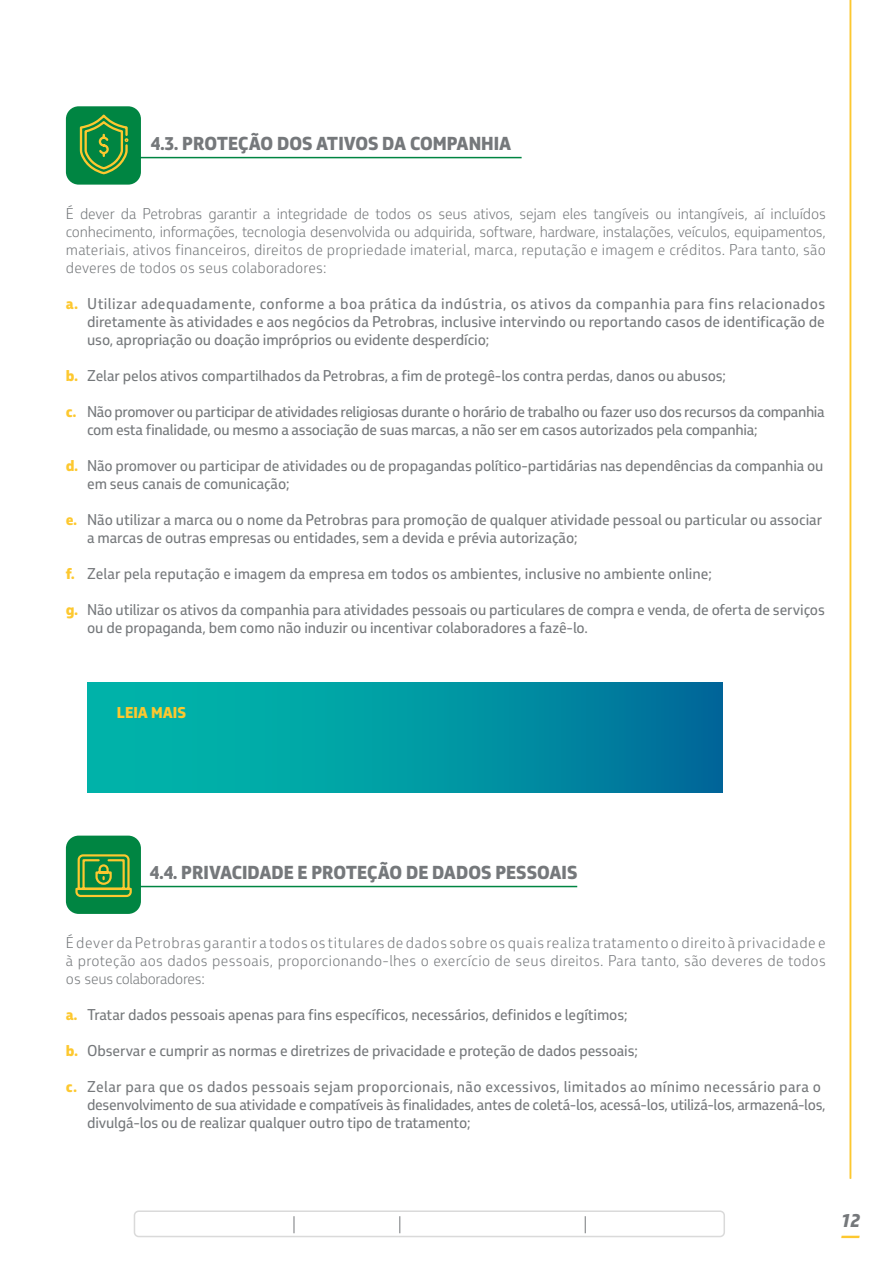
<style>
.page{position:relative;width:893px;height:1263px;background:#fff}
.page>*{position:absolute;margin:0;border:0;box-sizing:border-box;transform-origin:0 0}
.t1{font:800 18px "Petrobras Sans";color:#75787b}
.t2{font:italic 800 18px "Petrobras Sans";color:#75787b}
.t3{font:italic 800 18px "Petrobras Sans";color:#fdc82f}
.t4{font:15px/18px "Petrobras Sans";letter-spacing:-.01em;color:#75787b}
.t5{font:300 15px/18px "Petrobras Sans";letter-spacing:.01em;color:#75787b;text-align:justify}
.t6{font:15px/18px "Petrobras Sans";letter-spacing:-.03em;color:#75787b}
.t7{font:800 15px "Petrobras Sans";color:#fdc82f}
.s1{font-weight:800;color:#fdc82f}
</style>
<div class="page">
<hr style="left:136px;top:157px;width:386px;height:1px;background:#008542">
<div style="left:66px;top:836px;width:75px;height:78px;background:#008542;border-radius:13px"></div>
<hr style="left:139px;top:886px;width:438px;height:1px;background:#008542">
<svg style="left:75px;top:854px;width:57px;height:44px"></svg>
<div style="left:66px;top:106px;width:75px;height:79px;background:#008542;border-radius:13px"></div>
<svg style="left:79px;top:115px;width:50px;height:59px"></svg>
<div style="left:87px;top:682px;width:636px;height:110px;background:linear-gradient(to right,#00bfac,#00709b)"></div>
<hr style="left:850px;top:0;width:1px;height:1179px;background:#fdc82f">
<div style="left:134px;top:1210px;width:591px;height:27px;border:2px solid #dadada;border-radius:4px"></div>
<svg style="left:400px;top:1216px;width:1px;height:17px"></svg>
<svg style="left:585px;top:1216px;width:1px;height:17px"></svg>
<svg style="left:294px;top:1216px;width:1px;height:17px"></svg>
<p class="t1" style="left:151px;top:131px;width:362px">4.3. PROTEÇÃO DOS ATIVOS DA COMPANHIA</p>
<p class="t5" style="left:66px;top:204px;width:761px">É dever da Petrobras garantir a integridade de todos os seus ativos, sejam eles tangíveis ou intangíveis, aí incluídos conhecimento, informações, tecnologia desenvolvida ou adquirida, software, hardware, instalações, veículos, equipamentos, materiais, ativos financeiros, direitos de propriedade imaterial, marca, reputação e imagem e créditos. Para tanto, são deveres de todos os seus colaboradores:</p>
<p class="t4" style="left:87px;top:294px;width:740px;text-align:justify;text-indent:-21px"><span class="s1">a.</span> Utilizar adequadamente, conforme a boa prática da indústria, os ativos da companhia para fins relacionados diretamente às atividades e aos negócios da Petrobras, inclusive intervindo ou reportando casos de identificação de uso, apropriação ou doação impróprios ou evidente desperdício;</p>
<p class="t4" style="left:66px;top:366px;width:662px"><span class="s1">b.</span> Zelar pelos ativos compartilhados da Petrobras, a fim de protegê-los contra perdas, danos ou abusos;</p>
<p class="t6" style="left:87px;top:402px;width:739px;text-indent:-21px"><span class="s1">c.</span> Não promover ou participar de atividades religiosas durante o horário de trabalho ou fazer uso dos recursos da companhia com esta finalidade, ou mesmo a associação de suas marcas, a não ser em casos autorizados pela companhia;</p>
<p class="t4" style="left:87px;top:456px;width:738px;text-indent:-21px"><span class="s1">d.</span> Não promover ou participar de atividades ou de propagandas político-partidárias nas dependências da companhia ou em seus canais de comunicação;</p>
<p class="t4" style="left:87px;top:510px;width:737px;text-indent:-21px"><span class="s1">e.</span> Não utilizar a marca ou o nome da Petrobras para promoção de qualquer atividade pessoal ou particular ou associar a marcas de outras empresas ou entidades, sem a devida e prévia autorização;</p>
<p class="t4" style="left:66px;top:564px;width:648px"><span class="s1">f.</span> Zelar pela reputação e imagem da empresa em todos os ambientes, inclusive no ambiente online;</p>
<p class="t4" style="left:87px;top:600px;width:739px;text-indent:-21px"><span class="s1">g.</span> Não utilizar os ativos da companhia para atividades pessoais ou particulares de compra e venda, de oferta de serviços ou de propaganda, bem como não induzir ou incentivar colaboradores a fazê-lo.</p>
<p class="t7" style="left:117px;top:702px;width:71px">LEIA MAIS</p>
<p class="t1" style="left:150px;top:860px;width:429px">4.4. PRIVACIDADE E PROTEÇÃO DE DADOS PESSOAIS</p>
<p class="t5" style="left:66px;top:933px;width:761px">É dever da Petrobras garantir a todos os titulares de dados sobre os quais realiza tratamento o direito à privacidade e à proteção aos dados pessoais, proporcionando-lhes o exercício de seus direitos. Para tanto, são deveres de todos os seus colaboradores:</p>
<p class="t4" style="left:66px;top:1005px;width:563px"><span class="s1">a.</span> Tratar dados pessoais apenas para fins específicos, necessários, definidos e legítimos;</p>
<p class="t4" style="left:66px;top:1041px;width:573px"><span class="s1">b.</span> Observar e cumprir as normas e diretrizes de privacidade e proteção de dados pessoais;</p>
<p class="t4" style="left:87px;top:1077px;width:740px;text-indent:-21px"><span class="s1">c.</span> Zelar para que os dados pessoais sejam proporcionais, não excessivos, limitados ao mínimo necessário para o desenvolvimento de sua atividade e compatíveis às finalidades, antes de coletá-los, acessá-los, utilizá-los, armazená-los, divulgá-los ou de realizar qualquer outro tipo de tratamento;</p>
<p class="t2" style="left:841px;top:1208px;width:21px">12</p>
<p class="t3" style="left:841px;top:1223px;width:19px">—</p>
</div>
